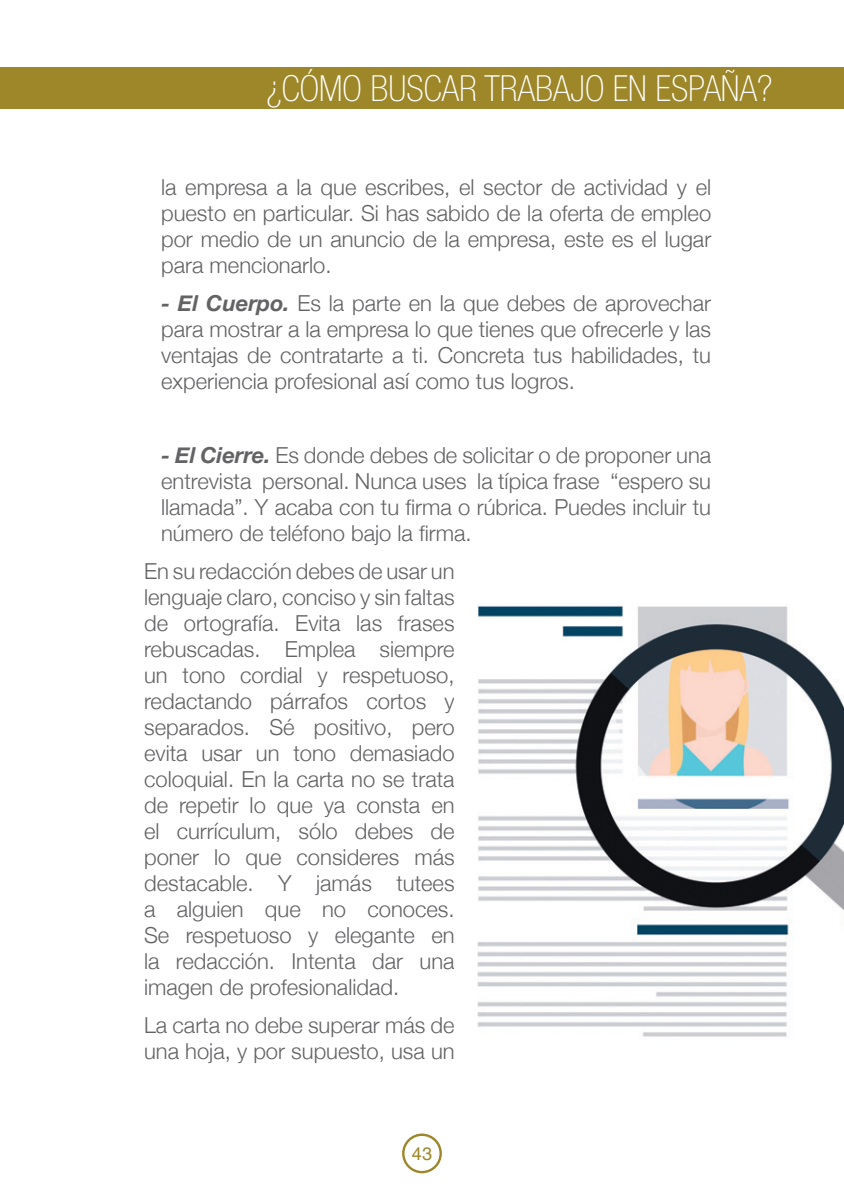
<style>
.page{position:relative;width:844px;height:1196px;background:#fff}
.page>*{position:absolute;margin:0;border:0;box-sizing:border-box;transform-origin:0 0}
.t1{font:100 condensed 36px "Helvetica Neue LT Std";color:#fff}
.t2{font:300 22px/26px "Helvetica Neue";color:#636366;text-align:justify}
.t3{font:18px "Helvetica LT";color:#9d8728}
.s1{font-weight:700;font-style:italic}
</style>
<div class="page">
<hr style="left:0;top:68px;width:2px;height:41px;background:#9d8728">
<div style="left:2px;top:68px;width:842px;height:41px;background:#9d8728"></div>
<div style="left:402px;top:1133px;width:40px;height:40px;border:2px solid #9d8728;border-radius:50%"></div>
<img style="left:477px;top:605px;width:367px;height:432px">
<h1 class="t1" style="left:266px;top:68px;width:507px">¿CÓMO BUSCAR TRABAJO EN ESPAÑA?</h1>
<p class="t2" style="left:161px;top:173px;width:551px">la empresa a la que escribes, el sector de actividad y el puesto en particular. Si has sabido de la oferta de empleo por medio de un anuncio de la empresa, este es el lugar para mencionarlo.</p>
<p class="t2" style="left:161px;top:288px;width:551px"><span class="s1">- El Cuerpo.</span> Es la parte en la que debes de aprovechar para mostrar a la empresa lo que tienes que ofrecerle y las ventajas de contratarte a ti. Concreta tus habilidades, tu experiencia profesional así como tus logros.</p>
<p class="t2" style="left:161px;top:441px;width:551px"><span class="s1">- El Cierre.</span> Es donde debes de solicitar o de proponer una entrevista personal. Nunca uses la típica frase “espero su llamada”. Y acaba con tu firma o rúbrica. Puedes incluir tu número de teléfono bajo la firma.</p>
<p class="t2" style="left:144px;top:556px;width:312px">En su redacción debes de usar un lenguaje claro, conciso y sin faltas de ortografía. Evita las frases rebuscadas. Emplea siempre un tono cordial y respetuoso, redactando párrafos cortos y separados. Sé positivo, pero evita usar un tono demasiado coloquial. En la carta no se trata de repetir lo que ya consta en el currículum, sólo debes de poner lo que consideres más destacable. Y jamás tutees a alguien que no conoces.<br>Se respetuoso y elegante en la redacción. Intenta dar una imagen de profesionalidad.</p>
<p class="t2" style="left:144px;top:1010px;width:312px">La carta no debe superar más de una hoja, y por supuesto, usa un</p>
<p class="t3" style="left:412px;top:1142px;width:22px">43</p>
</div>
